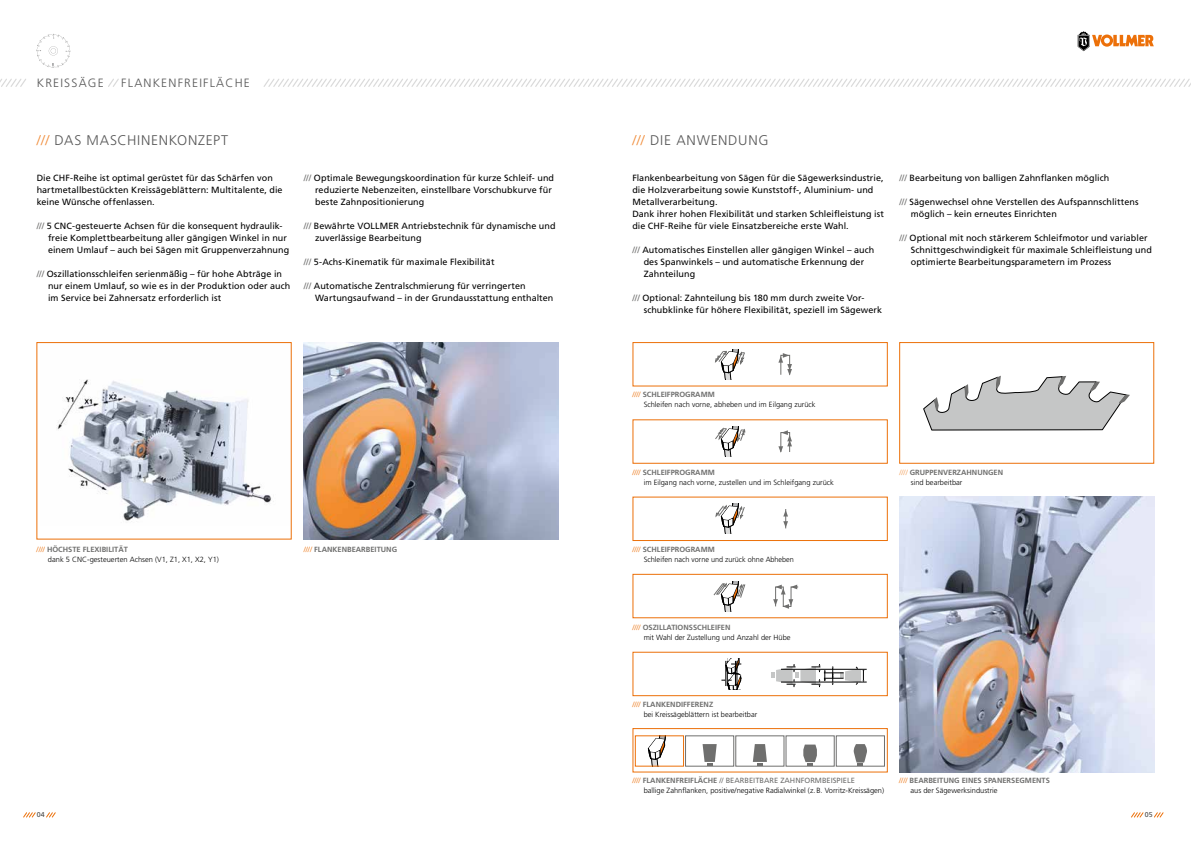
<style>
.page{position:relative;width:1191px;height:842px;background:#fff}
.page>*{position:absolute;margin:0;border:0;box-sizing:border-box;transform-origin:0 0}
.t1{font:300 14px "Frutiger LT";letter-spacing:.05em;color:#565656}
.t2{font:300 12px "Frutiger LT";letter-spacing:.1em;color:#565656}
.t3{font:9px/12px "Frutiger LT";letter-spacing:.005em;color:#000}
.t4{font:300 7.5px/10px "Frutiger LT";color:#000}
.t5{font:700 7.5px/10px "Frutiger LT";color:#6f6f6e}
.t6{font:7px "Frutiger LT";color:#494948}
.s1{color:#f08c3a}
.s2{color:#6f6f6e}
.s3{color:#ec7009}
.s4{font-weight:700;color:#6f6f6e}
.s5{font-weight:300;color:#ec7009}
.s6{font-weight:300;color:#f29b53}
.s7{font-weight:300;color:#000}
.s8{font-weight:400;color:#6f6f6e}
</style>
<div class="page">
<div style="left:899px;top:342px;width:255px;height:121px;border:1px solid #ec7009"></div>
<div style="left:632px;top:652px;width:255px;height:44px;border:1px solid #ec7009"></div>
<svg style="left:721px;top:659px;width:21px;height:31px"></svg>
<div style="left:632px;top:342px;width:255px;height:44px;border:1px solid #ec7009"></div>
<div style="left:632px;top:497px;width:255px;height:44px;border:1px solid #ec7009"></div>
<div style="left:632px;top:574px;width:255px;height:44px;border:1px solid #ec7009"></div>
<svg style="left:773px;top:585px;width:25px;height:24px"></svg>
<svg style="left:713px;top:581px;width:32px;height:31px"></svg>
<svg style="left:715px;top:503px;width:29px;height:31px"></svg>
<svg style="left:783px;top:509px;width:5px;height:19px"></svg>
<svg style="left:715px;top:426px;width:30px;height:31px"></svg>
<svg style="left:715px;top:349px;width:30px;height:31px"></svg>
<svg style="left:778px;top:353px;width:14px;height:22px"></svg>
<svg style="left:778px;top:430px;width:14px;height:23px"></svg>
<hr style="left:781px;top:669px;width:85px;height:1px;background:#000">
<hr style="left:781px;top:682px;width:85px;height:1px;background:#000">
<svg style="left:771px;top:664px;width:93px;height:23px"></svg>
<div style="left:685px;top:736px;width:49px;height:30px;background:#fff;border:1px solid #6f6f6e"></div>
<svg style="left:702px;top:744px;width:14px;height:22px"></svg>
<svg style="left:753px;top:744px;width:14px;height:22px"></svg>
<svg style="left:648px;top:738px;width:18px;height:26px"></svg>
<img style="left:899px;top:496px;width:255px;height:276px">
<svg style="left:923px;top:376px;width:207px;height:54px"></svg>
<img style="left:304px;top:342px;width:254px;height:197px">
<img style="left:57px;top:379px;width:217px;height:143px">
<div style="left:632px;top:728px;width:255px;height:44px;border:1px solid #ec7009"></div>
<svg style="left:803px;top:744px;width:14px;height:22px"></svg>
<svg style="left:853px;top:744px;width:14px;height:22px"></svg>
<svg style="left:108px;top:79px;width:11px;height:8px"></svg>
<svg style="left:263px;top:79px;width:928px;height:8px"></svg>
<svg style="left:23px;top:812px;width:13px;height:6px"></svg>
<svg style="left:46px;top:812px;width:10px;height:6px"></svg>
<svg style="left:1131px;top:812px;width:12px;height:6px"></svg>
<svg style="left:1154px;top:812px;width:9px;height:6px"></svg>
<svg style="left:1077px;top:31px;width:76px;height:20px"></svg>
<svg style="left:0;top:79px;width:26px;height:8px"></svg>
<svg style="left:36px;top:34px;width:34px;height:34px"></svg>
<h2 class="t2" style="left:37px;top:76px;width:68px">KREISSÄGE</h2>
<h2 class="t2" style="left:121px;top:76px;width:130px">FLANKENFREIFLÄCHE</h2>
<h1 class="t1" style="left:37px;top:132px;width:193px"><span class="s1">///</span> DAS MASCHINENKONZEPT</h1>
<p class="t3" style="left:37px;top:172px;width:247px">Die CHF-Reihe ist optimal gerüstet für das Schärfen von hartmetallbestückten Kreissägeblättern: Multitalente, die keine Wünsche offenlassen.</p>
<p class="t3" style="left:48px;top:220px;width:243px;text-indent:-11px"><span class="s2">///</span> 5 CNC-gesteuerte Achsen für die konsequent hydraulik&shy;freie Komplettbearbeitung aller gängigen Winkel in nur einem Umlauf – auch bei Sägen mit Gruppenverzahnung</p>
<p class="t3" style="left:48px;top:268px;width:244px;text-indent:-11px"><span class="s2">///</span> Oszillationsschleifen serienmäßig – für hohe Abträge in nur einem Umlauf, so wie es in der Produktion oder auch im Service bei Zahnersatz erforderlich ist</p>
<p class="t3" style="left:315px;top:172px;width:240px;text-indent:-11px"><span class="s2">///</span> Optimale Bewegungskoordination für kurze Schleif- und reduzierte Nebenzeiten, einstellbare Vorschubkurve für beste Zahnpositionierung</p>
<p class="t3" style="left:315px;top:220px;width:242px;text-indent:-11px"><span class="s2">///</span> Bewährte VOLLMER Antriebstechnik für dynamische und zuverlässige Bearbeitung</p>
<p class="t3" style="left:304px;top:256px;width:192px"><span class="s2">///</span> 5-Achs-Kinematik für maximale Flexibilität</p>
<p class="t3" style="left:315px;top:280px;width:240px;text-indent:-11px"><span class="s2">///</span> Automatische Zentralschmierung für verringerten<br>Wartungsaufwand – in der Grundausstattung enthalten</p>
<p class="t4" style="left:48px;top:544px;width:172px;text-indent:-11px"><span class="s3">////</span> <span class="s4">HÖCHSTE FLEXIBILITÄT<br></span>dank 5 CNC-gesteuerten Achsen (V1, Z1, X1, X2, Y1)</p>
<p class="t5" style="left:304px;top:544px;width:95px"><span class="s5">////</span> FLANKENBEARBEITUNG</p>
<h1 class="t1" style="left:632px;top:132px;width:138px"><span class="s1">///</span> DIE ANWENDUNG</h1>
<p class="t3" style="left:632px;top:172px;width:253px">Flankenbearbeitung von Sägen für die Sägewerksindustrie, die Holzverarbeitung sowie Kunststoff-, Aluminium- und Metallverarbeitung.<br>Dank ihrer hohen Flexibilität und starken Schleifleistung ist die CHF-Reihe für viele Einsatzbereiche erste Wahl.</p>
<p class="t3" style="left:643px;top:244px;width:232px;text-indent:-11px"><span class="s2">///</span> Automatisches Einstellen aller gängigen Winkel – auch des Spanwinkels – und automatische Erkennung der<br>Zahnteilung</p>
<p class="t3" style="left:643px;top:292px;width:240px;text-indent:-11px"><span class="s2">///</span> Optional: Zahnteilung bis 180 mm durch zweite Vor&shy;schubklinke für höhere Flexibilität, speziell im Sägewerk</p>
<p class="t3" style="left:899px;top:172px;width:211px"><span class="s2">///</span> Bearbeitung von balligen Zahnflanken möglich</p>
<p class="t3" style="left:910px;top:196px;width:229px;text-indent:-11px"><span class="s2">///</span> Sägenwechsel ohne Verstellen des Aufspannschlittens möglich – kein erneutes Einrichten</p>
<p class="t3" style="left:910px;top:232px;width:243px;text-indent:-11px"><span class="s2">///</span> Optional mit noch stärkerem Schleifmotor und variabler<br>Schnittgeschwindigkeit für maximale Schleifleistung und optimierte Bearbeitungsparametern im Prozess</p>
<p class="t4" style="left:643px;top:390px;width:173px;text-indent:-11px"><span class="s3">////</span> <span class="s4">SCHLEIFPROGRAMM<br></span>Schleifen nach vorne, abheben und im Eilgang zurück</p>
<p class="t4" style="left:643px;top:467px;width:192px;text-indent:-11px"><span class="s3">////</span> <span class="s4">SCHLEIFPROGRAMM<br></span>im Eilgang nach vorne, zustellen und im Schleifgang zurück</p>
<p class="t4" style="left:643px;top:544px;width:152px;text-indent:-11px"><span class="s3">////</span> <span class="s4">SCHLEIFPROGRAMM<br></span>Schleifen nach vorne und zurück ohne Abheben</p>
<p class="t5" style="left:910px;top:467px;width:94px;text-indent:-11px"><span class="s6">////</span> GRUPPENVERZAHNUNGEN <span class="s7">sind bearbeitbar</span></p>
<p class="t4" style="left:643px;top:622px;width:148px;text-indent:-11px"><span class="s3">////</span> <span class="s4">OSZILLATIONSSCHLEIFEN<br></span>mit Wahl der Zustellung und Anzahl der Hübe</p>
<p class="t4" style="left:643px;top:700px;width:115px;text-indent:-11px"><span class="s3">////</span> <span class="s4">FLANKENDIFFERENZ<br></span>bei Kreissägeblättern ist bearbeitbar</p>
<p class="t4" style="left:643px;top:776px;width:242px;text-indent:-11px"><span class="s3">////</span> <span class="s4">FLANKENFREIFLÄCHE</span> <span class="s8">// BEARBEITBARE ZAHNFORMBEISPIELE<br></span>ballige Zahnflanken, positive/negative Radialwinkel (z.B. Vorritz-Kreissägen)</p>
<p class="t5" style="left:910px;top:776px;width:141px;text-indent:-11px"><span class="s5">////</span> BEARBEITUNG EINES SPANERSEGMENTS <span class="s7">aus der Sägewerksindustrie</span></p>
<p class="t6" style="left:37px;top:811px;width:9px">04</p>
<p class="t6" style="left:1144px;top:811px;width:9px">05</p>
</div>
